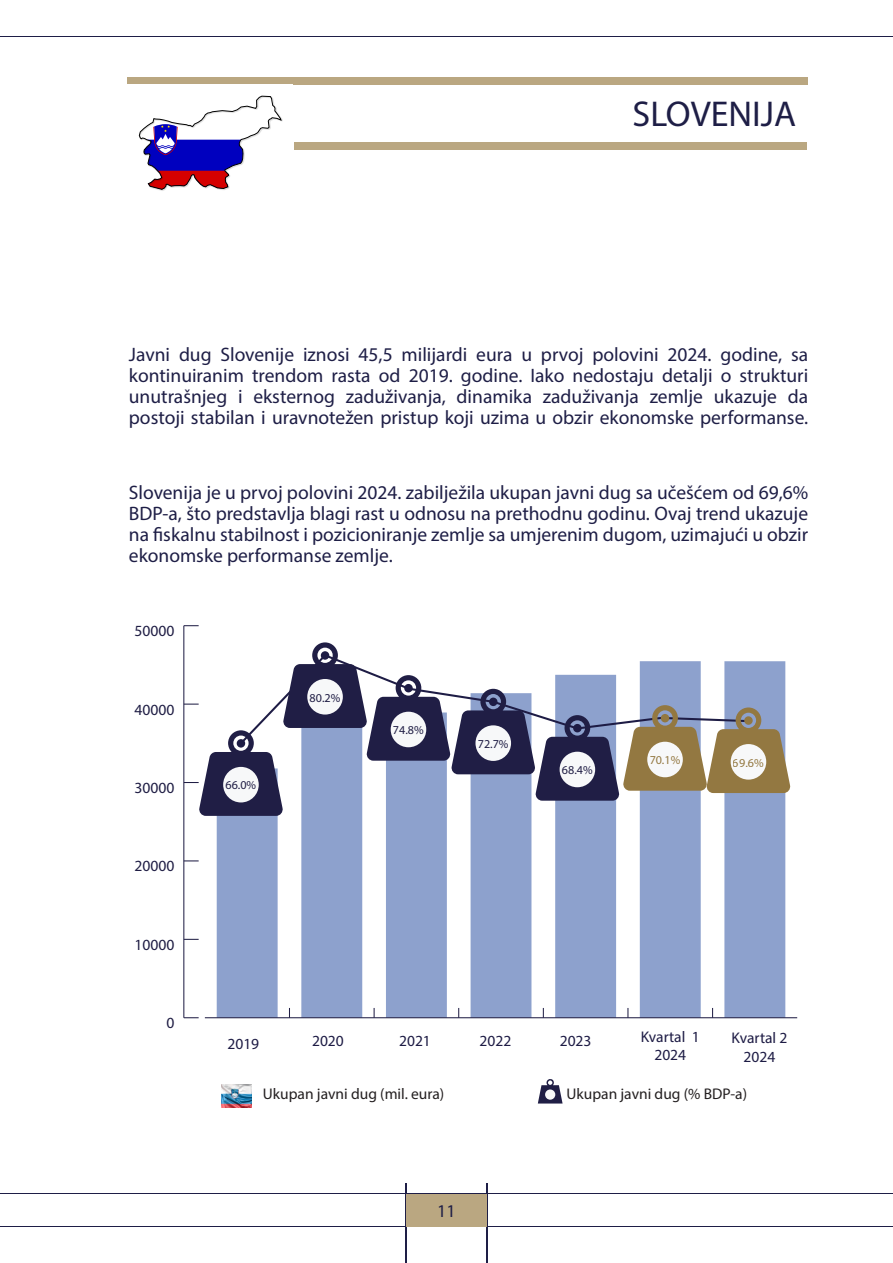
<style>
.page{position:relative;width:893px;height:1263px;background:#fff}
.page>*{position:absolute;margin:0;border:0;box-sizing:border-box;transform-origin:0 0}
.t1{font:36px "Myriad Pro";color:#1e1e46}
.t2{font:19.5px/21px "Myriad Pro";color:#1e1e46;text-align:justify}
.t3{font:18px "Myriad Pro";color:#1e1e46}
.t4{font:15.6px "Skola Sans";color:#201e45}
.t5{font:15.45px "Skola Sans";color:#231f20}
.t6{font:15.45px/18.6px "Skola Sans";color:#1e1c45;text-align:center}
.t7{font:700 12.15px "Skola Sans Cn";color:#201e45}
.t8{font:700 12.15px "Skola Sans Cn";color:#937841}
</style>
<div class="page">
<hr style="left:0;top:1226px;width:893px;height:1px;background:#1e1e46">
<hr style="left:0;top:1193px;width:893px;height:1px;background:#1e1e46">
<hr style="left:0;top:36px;width:893px;height:1px;background:#1e1e46">
<hr style="left:405px;top:1183px;width:1px;height:80px;background:#1e1e46">
<hr style="left:487px;top:1183px;width:1px;height:80px;background:#1e1e46">
<div style="left:406px;top:1194px;width:81px;height:32px;background:#baa781"></div>
<div style="left:128px;top:77px;width:680px;height:7px;background:#baa781"></div>
<div style="left:294px;top:143px;width:513px;height:7px;background:#baa781"></div>
<svg style="left:139px;top:96px;width:142px;height:94px"></svg>
<hr style="left:183px;top:626px;width:1px;height:392px;background:#201e45">
<svg style="left:184px;top:1017px;width:15px;height:1px"></svg>
<svg style="left:184px;top:939px;width:15px;height:1px"></svg>
<svg style="left:184px;top:860px;width:15px;height:1px"></svg>
<svg style="left:184px;top:625px;width:15px;height:1px"></svg>
<svg style="left:217px;top:816px;width:568px;height:201px;fill:#8da1cd"></svg>
<svg style="left:538px;top:1079px;width:25px;height:24px"></svg>
<div style="left:545px;top:1089px;width:10px;height:11px;background:#f7f8f9;border-radius:50%"></div>
<svg style="left:184px;top:642px;width:607px;height:174px"></svg>
<div style="left:731px;top:744px;width:35px;height:36px;background:#f7f8f9;border-radius:50%"></div>
<hr style="left:205px;top:1017px;width:592px;height:1px;background:#201e45">
<img style="left:221px;top:1084px;width:30px;height:23px">
<p class="t1" style="left:633px;top:91px;width:165px">SLOVENIJA</p>
<p class="t2" style="left:129px;top:343px;width:681px">Javni dug Slovenije iznosi 45,5 milijardi eura u prvoj polovini 2024. godine, sa kontinuiranim trendom rasta od 2019. godine. Iako nedostaju detalji o strukturi unutrašnjeg i eksternog zaduživanja, dinamika zaduživanja zemlje ukazuje da postoji stabilan i uravnotežen pristup koji uzima u obzir ekonomske performanse.</p>
<p class="t2" style="left:129px;top:482px;width:681px">Slovenija je u prvoj polovini 2024. zabilježila ukupan javni dug sa učešćem od 69,6% BDP-a, što predstavlja blagi rast u odnosu na prethodnu godinu. Ovaj trend ukazuje na fiskalnu stabilnost i pozicioniranje zemlje sa umjerenim dugom, uzimajući u obzir ekonomske performanse zemlje.</p>
<p class="t4" style="left:135px;top:621px;width:41px">50000</p>
<p class="t4" style="left:135px;top:700px;width:41px">40000</p>
<p class="t4" style="left:135px;top:778px;width:41px">30000</p>
<p class="t4" style="left:135px;top:856px;width:41px">20000</p>
<p class="t4" style="left:135px;top:935px;width:41px">10000</p>
<p class="t4" style="left:167px;top:1013px;width:9px">0</p>
<p class="t7" style="left:225px;top:778px;width:32px">66.0%</p>
<p class="t7" style="left:310px;top:690px;width:32px">80.2%</p>
<p class="t7" style="left:393px;top:723px;width:32px">74.8%</p>
<p class="t7" style="left:478px;top:736px;width:32px">72.7%</p>
<p class="t7" style="left:562px;top:763px;width:32px">68.4%</p>
<p class="t8" style="left:649px;top:753px;width:32px">70.1%</p>
<p class="t8" style="left:733px;top:755px;width:32px">69.6%</p>
<p class="t6" style="left:227px;top:1034px;width:33px">2019</p>
<p class="t6" style="left:312px;top:1031px;width:33px">2020</p>
<p class="t6" style="left:399px;top:1031px;width:33px">2021</p>
<p class="t6" style="left:480px;top:1031px;width:33px">2022</p>
<p class="t6" style="left:560px;top:1031px;width:33px">2023</p>
<p class="t6" style="left:641px;top:1027px;width:61px">Kvartal 1<br>2024</p>
<p class="t6" style="left:732px;top:1028px;width:57px">Kvartal 2<br>2024</p>
<p class="t5" style="left:263px;top:1085px;width:183px">Ukupan javni dug (mil. eura)</p>
<p class="t5" style="left:566px;top:1085px;width:182px">Ukupan javni dug (% BDP-a)</p>
<p class="t3" style="left:437px;top:1200px;width:20px">11</p>
</div>
